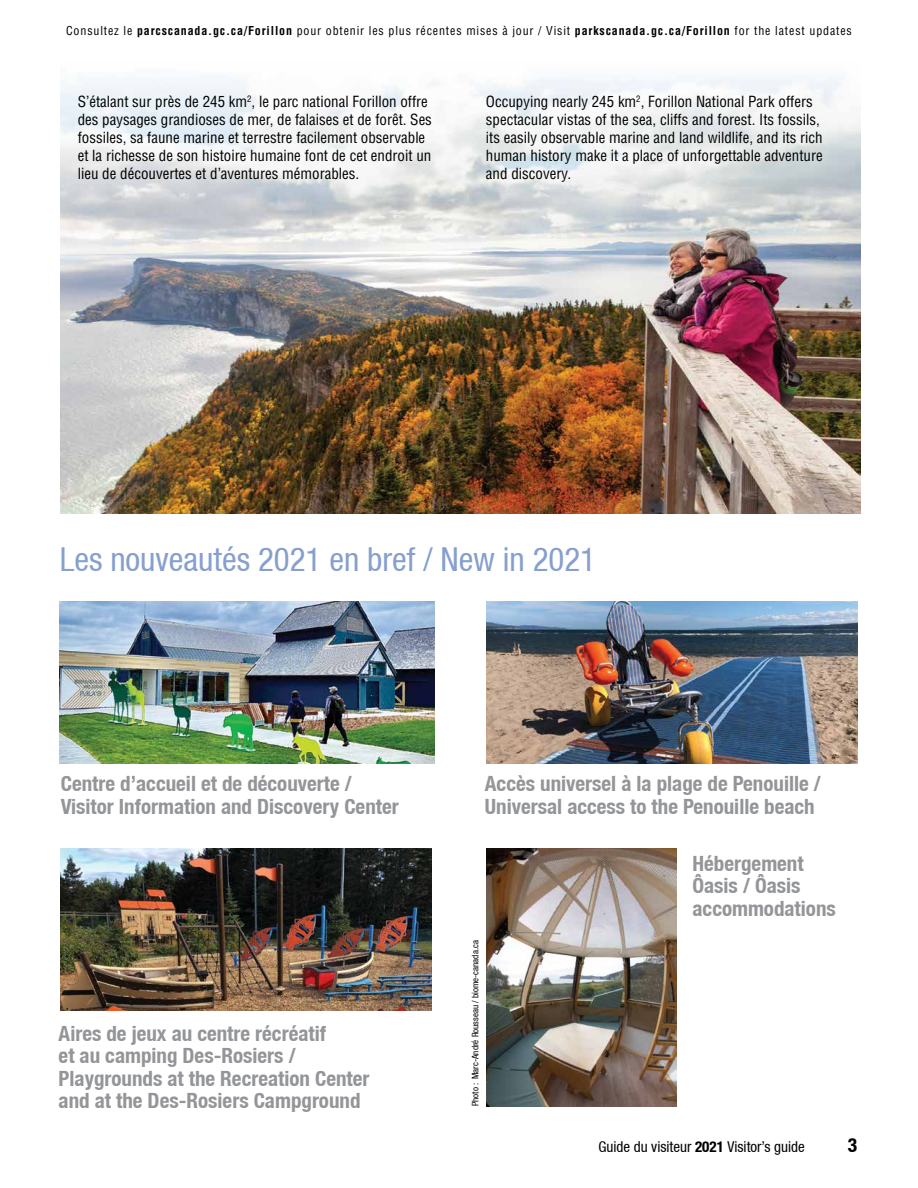
<style>
.page{position:relative;width:918px;height:1188px;background:#fff}
.page>*{position:absolute;margin:0;border:0;box-sizing:border-box;transform-origin:0 0}
.t1{font:33px "Helvetica Neue Condensed";color:#869fcd}
.t2{font:700 condensed 21px/22.5px "Helvetica Neue";color:#939598}
.t3{font:700 condensed 19.5px "Helvetica Neue";color:#000}
.t4{font:condensed 15px/18px "Helvetica LT Std";color:#000}
.t5{font:15px "Helvetica Neue Condensed";color:#000}
.t6{font:condensed 12px "Helvetica LT Std";letter-spacing:.07em;color:#000}
.t7{font:9px "Helvetica Neue Condensed";color:#000}
.s1{font-weight:700}
.s2{font-family:"Helvetica Neue";font-weight:700;font-stretch:condensed}
</style>
<div class="page">
<img style="left:61px;top:76px;width:800px;height:437px">
<img style="left:60px;top:601px;width:374px;height:162px">
<img style="left:487px;top:601px;width:370px;height:162px">
<img style="left:486px;top:848px;width:190px;height:259px">
<img style="left:61px;top:848px;width:370px;height:162px">
<p class="t6" style="left:66px;top:23px;width:787px">Consultez le <span class="s1">parcscanada.gc.ca/Forillon</span> pour obtenir les plus récentes mises à jour / Visit <span class="s1">parkscanada.gc.ca/Forillon</span> for the latest updates</p>
<p class="t4" style="left:78px;top:92px;width:356px">S’étalant sur près de 245 km<sup>2</sup>, le parc national Forillon offre des paysages grandioses de mer, de falaises et de forêt. Ses fossiles, sa faune marine et terrestre facilement observable et la richesse de son histoire humaine font de cet endroit un lieu de découvertes et d’aventures mémorables.</p>
<p class="t4" style="left:486px;top:92px;width:338px">Occupying nearly 245 km<sup>2</sup>, Forillon National Park offers spectacular vistas of the sea, cliffs and forest. Its fossils, its easily observable marine and land wildlife, and its rich human history make it a place of unforgettable adventure and discovery.</p>
<h1 class="t1" style="left:60px;top:541px;width:538px">Les nouveautés 2021 en bref / New in 2021</h1>
<h2 class="t2" style="left:61px;top:772px;width:340px">Centre d’accueil et de découverte /<br>Visitor Information and Discovery Center</h2>
<h2 class="t2" style="left:59px;top:1022px;width:312px">Aires de jeux au centre récréatif<br>et au camping Des-Rosiers / Playgrounds at the Recreation Center and at the Des-Rosiers Campground</h2>
<h2 class="t2" style="left:485px;top:772px;width:337px">Accès universel à la plage de Penouille /<br>Universal access to the Penouille beach</h2>
<p class="t7" style="left:470px;top:1106px;width:167px;rotate:-90deg">Photo : Marc-André Rousseau / biome-canada.ca</p>
<h2 class="t2" style="left:693px;top:852px;width:145px">Hébergement<br>Ôasis / Ôasis accommodations</h2>
<p class="t5" style="left:599px;top:1138px;width:208px">Guide du visiteur <span class="s2">2021</span> Visitor’s guide</p>
<h3 class="t3" style="left:848px;top:1133px;width:11px">3</h3>
</div>
